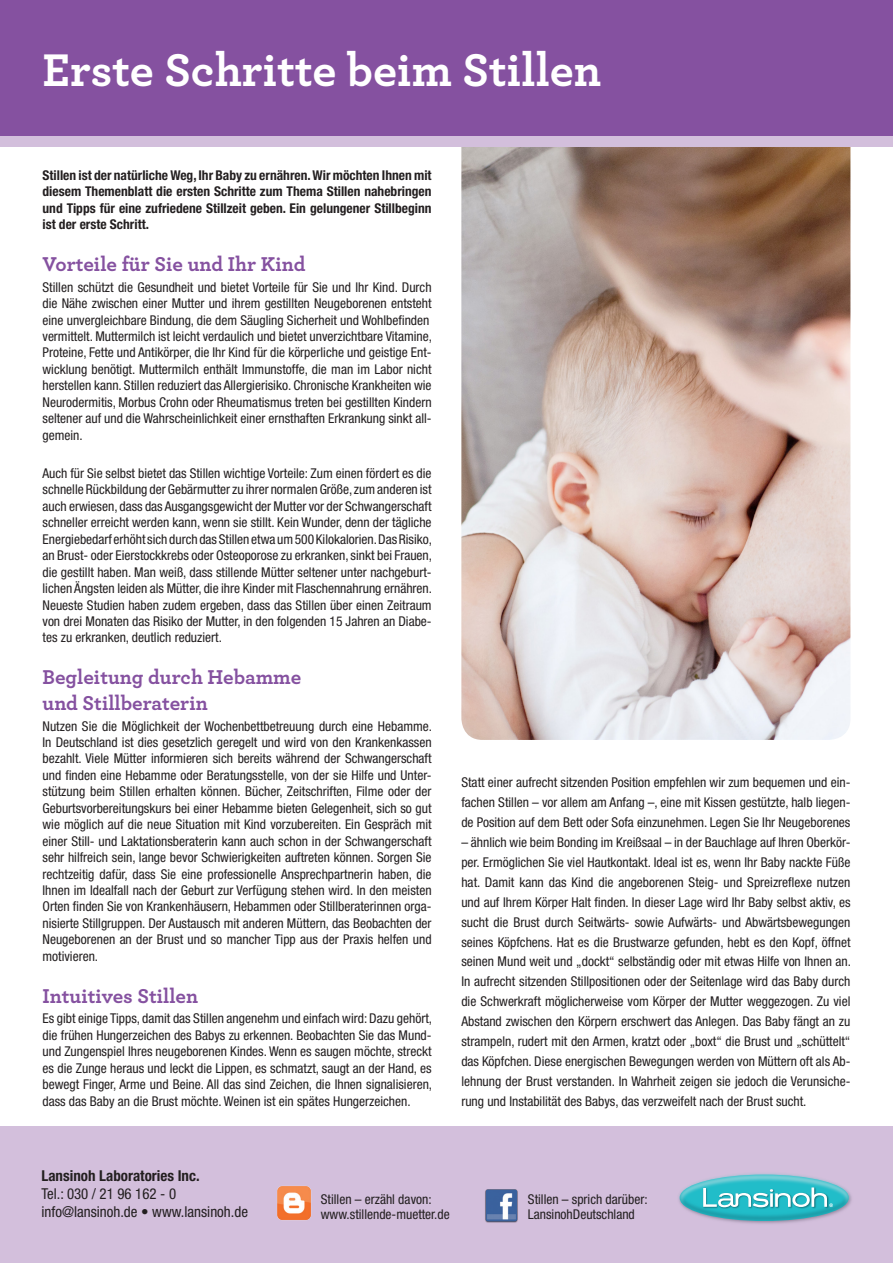
<style>
.page{position:relative;width:893px;height:1263px;background:#fff}
.page>*{position:absolute;margin:0;border:0;box-sizing:border-box;transform-origin:0 0}
.Titel{font:700 48px "Archer";color:#fff}
.Überschrift{font:700 21px/25.5px "Archer";color:#8551a0}
.t1{font:700 condensed 15px/18px "Helvetica Neue LT Std";color:#231f20}
.t2{font:condensed 15px "Helvetica Neue LT Std";color:#231f20}
.Fließtext{font:condensed 13.5px/16.5px "Helvetica Neue LT Std";color:#231f20;text-align:justify}
.Fließtext-2{font:700 condensed 13.5px/16.5px "Helvetica Neue LT Std";color:#231f20;text-align:justify}
.s1{font-weight:400}
</style>
<div class="page">
<img style="left:461px;top:147px;width:389px;height:593px">
<div style="left:0;top:0;width:893px;height:136px;background:#8551a0"></div>
<div style="left:0;top:136px;width:893px;height:11px;background:#d3bfdc"></div>
<div style="left:0;top:1127px;width:893px;height:136px;background:#d3bfdc"></div>
<img style="left:485px;top:1189px;width:33px;height:34px">
<img style="left:277px;top:1186px;width:34px;height:34px">
<img style="left:678px;top:1173px;width:174px;height:51px">
<svg style="left:680px;top:1174px;width:169px;height:47px"></svg>
<p class="Titel" style="left:43px;top:32px;width:560px">Erste Schritte beim Stillen</p>
<p class="Fließtext-2" style="left:43px;top:166px;width:391px">Stillen ist der natürliche Weg, Ihr Baby zu ernähren. Wir möchten Ihnen mit diesem Themenblatt die ersten Schritte zum Thema Stillen nahebringen und Tipps für eine zufriedene Stillzeit geben. Ein gelungener Stillbeginn ist der erste Schritt.</p>
<p class="Überschrift" style="left:43px;top:250px;width:265px">Vorteile für Sie und Ihr Kind</p>
<p class="Fließtext" style="left:43px;top:279px;width:391px">Stillen schützt die Gesundheit und bietet Vorteile für Sie und Ihr Kind. Durch die Nähe zwischen einer Mutter und ihrem gestillten Neugeborenen entsteht eine unvergleichbare Bindung, die dem Säugling Sicherheit und Wohlbefinden</p>
<p class="Fließtext" style="left:43px;top:328px;width:391px">vermittelt. Muttermilch ist leicht verdaulich und bietet unverzichtbare Vitamine,</p>
<p class="Fließtext" style="left:43px;top:344px;width:391px">Proteine, Fette und Antikörper, die Ihr Kind für die körperliche und geistige Ent&shy;wicklung benötigt. Muttermilch enthält Immunstoffe, die man im Labor nicht herstellen kann. Stillen reduziert das Allergierisiko. Chronische Krankheiten wie Neurodermitis, Morbus Crohn oder Rheumatismus treten bei gestillten Kindern seltener auf und die Wahrscheinlichkeit einer ernsthaften Erkrankung sinkt all&shy;gemein.</p>
<p class="Fließtext" style="left:43px;top:465px;width:391px">Auch für Sie selbst bietet das Stillen wichtige Vorteile: Zum einen fördert es die schnelle Rückbildung der Gebärmutter zu ihrer normalen Größe, zum anderen ist auch erwiesen, dass das Ausgangsgewicht der Mutter vor der Schwangerschaft schneller erreicht werden kann, wenn sie stillt. Kein Wunder, denn der tägliche Energiebedarf erhöht sich durch das Stillen etwa um 500 Kilokalorien. Das Risiko, an Brust- oder Eierstockkrebs oder Osteoporose zu erkranken, sinkt bei Frauen, die gestillt haben. Man weiß, dass stillende Mütter seltener unter nachgeburt&shy;lichen Ängsten leiden als Mütter, die ihre Kinder mit Flaschennahrung ernähren.<br>Neueste Studien haben zudem ergeben, dass das Stillen über einen Zeitraum von drei Monaten das Risiko der Mutter, in den folgenden 15 Jahren an Diabe&shy;tes zu erkranken, deutlich reduziert.</p>
<p class="Überschrift" style="left:43px;top:663px;width:260px">Begleitung durch Hebamme und Stillberaterin</p>
<p class="Fließtext" style="left:43px;top:717px;width:391px">Nutzen Sie die Möglichkeit der Wochenbettbetreuung durch eine Hebamme.<br>In Deutschland ist dies gesetzlich geregelt und wird von den Krankenkassen bezahlt. Viele Mütter informieren sich bereits während der Schwangerschaft und finden eine Hebamme oder Beratungsstelle, von der sie Hilfe und Unter&shy;stützung beim Stillen erhalten können. Bücher, Zeitschriften, Filme oder der Geburtsvorbereitungskurs bei einer Hebamme bieten Gelegenheit, sich so gut wie möglich auf die neue Situation mit Kind vorzubereiten. Ein Gespräch mit einer Still- und Laktationsberaterin kann auch schon in der Schwangerschaft sehr hilfreich sein, lange bevor Schwierigkeiten auftreten können. Sorgen Sie rechtzeitig dafür, dass Sie eine professionelle Ansprechpartnerin haben, die Ihnen im Idealfall nach der Geburt zur Verfügung stehen wird. In den meisten Orten finden Sie von Krankenhäusern, Hebammen oder Stillberaterinnen orga&shy;nisierte Stillgruppen. Der Austausch mit anderen Müttern, das Beobachten der Neugeborenen an der Brust und so mancher Tipp aus der Praxis helfen und motivieren.</p>
<p class="Überschrift" style="left:43px;top:981px;width:157px">Intuitives Stillen</p>
<p class="Fließtext" style="left:43px;top:1010px;width:391px">Es gibt einige Tipps, damit das Stillen angenehm und einfach wird: Dazu gehört,</p>
<p class="Fließtext" style="left:43px;top:1027px;width:391px">die frühen Hungerzeichen des Babys zu erkennen. Beobachten Sie das Mund&shy;und Zungenspiel Ihres neugeborenen Kindes. Wenn es saugen möchte, streckt</p>
<p class="Fließtext" style="left:43px;top:1060px;width:391px">es die Zunge heraus und leckt die Lippen, es schmatzt, saugt an der Hand, es bewegt Finger, Arme und Beine. All das sind Zeichen, die Ihnen signalisieren, dass das Baby an die Brust möchte. Weinen ist ein spätes Hungerzeichen.</p>
<p class="Fließtext" style="left:461px;top:772px;width:391px;line-height:20px">Statt einer aufrecht sitzenden Position empfehlen wir zum bequemen und ein&shy;fachen Stillen – vor allem am Anfang –, eine mit Kissen gestützte, halb liegen&shy;de Position auf dem Bett oder Sofa einzunehmen. Legen Sie Ihr Neugeborenes</p>
<p class="Fließtext" style="left:461px;top:832px;width:391px;line-height:20px">– ähnlich wie beim Bonding im Kreißsaal – in der Bauchlage auf Ihren Oberkör&shy;per. Ermöglichen Sie viel Hautkontakt. Ideal ist es, wenn Ihr Baby nackte Füße hat. Damit kann das Kind die angeborenen Steig- und Spreizreflexe nutzen und auf Ihrem Körper Halt finden. In dieser Lage wird Ihr Baby selbst aktiv, es sucht die Brust durch Seitwärts- sowie Aufwärts- und Abwärtsbewegungen seines Köpfchens. Hat es die Brustwarze gefunden, hebt es den Kopf, öffnet seinen Mund weit und „dockt“ selbständig oder mit etwas Hilfe von Ihnen an.<br>In aufrecht sitzenden Stillpositionen oder der Seitenlage wird das Baby durch die Schwerkraft möglicherweise vom Körper der Mutter weggezogen. Zu viel Abstand zwischen den Körpern erschwert das Anlegen. Das Baby fängt an zu strampeln, rudert mit den Armen, kratzt oder „boxt“ die Brust und „schüttelt“ das Köpfchen. Diese energischen Bewegungen werden von Müttern oft als Ab&shy;lehnung der Brust verstanden. In Wahrheit zeigen sie jedoch die Verunsiche&shy;rung und Instabilität des Babys, das verzweifelt nach der Brust sucht.</p>
<p class="t1" style="left:41px;top:1167px;width:160px">Lansinoh Laboratories Inc.<br><span class="s1">Tel.: 030 / 21 96 162 - 0</span></p>
<p class="t2" style="left:41px;top:1203px;width:208px">info@lansinoh.de • www.lansinoh.de</p>
<p class="Fließtext" style="left:321px;top:1191px;width:130px;line-height:15px">Stillen – erzähl davon: www.stillende-muetter.de</p>
<p class="Fließtext" style="left:528px;top:1191px;width:121px;line-height:15px">Stillen – sprich darüber:<br>LansinohDeutschland</p>
</div>
